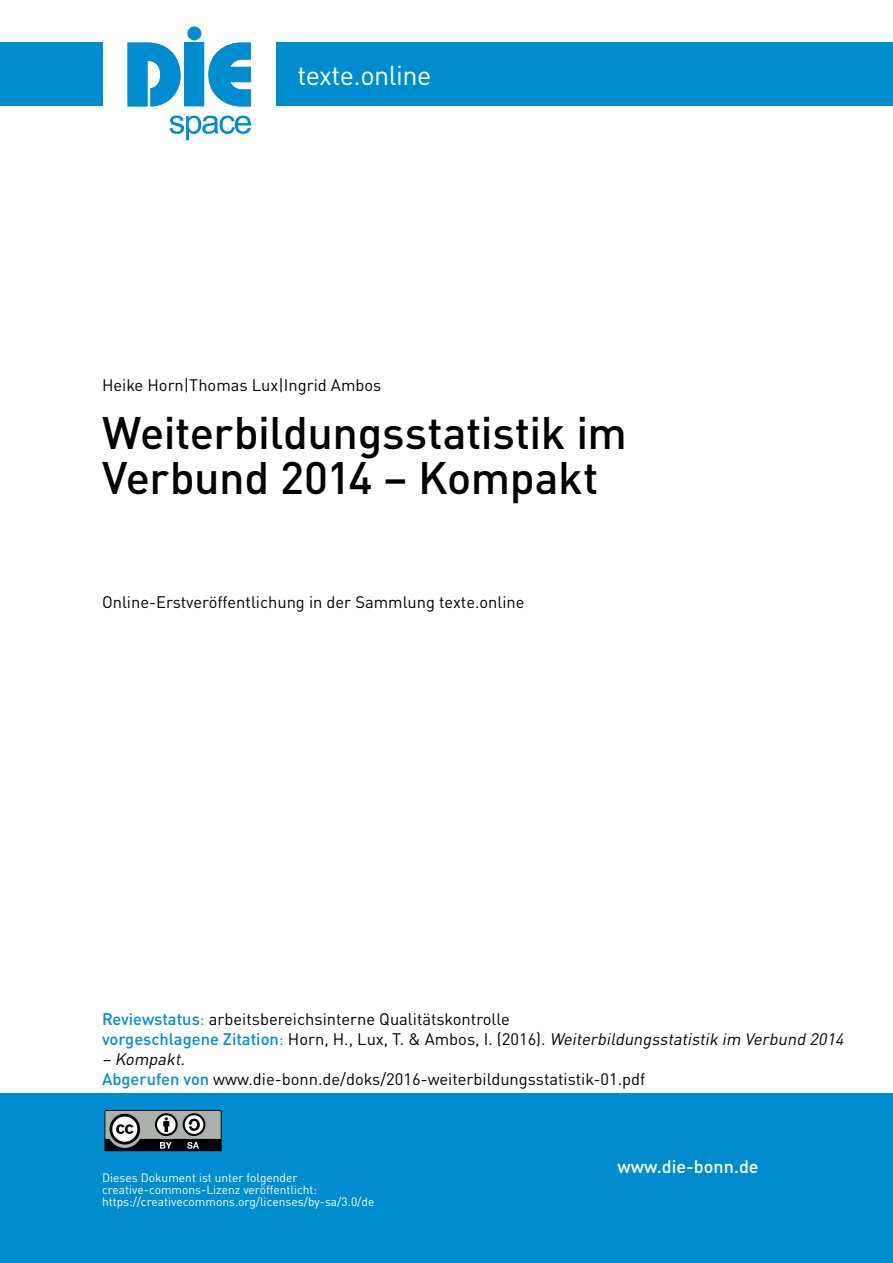
<style>
.page{position:relative;width:893px;height:1263px;background:#fff}
.page>*{position:absolute;margin:0;border:0;box-sizing:border-box;transform-origin:0 0}
.t1{font:500 45px/45px "DIN Pro";letter-spacing:-.01em;color:#000}
.t2{font:27px "DIN Pro";letter-spacing:-.02em;color:#fff}
.t3{font:500 18px "DIN Pro";color:#fff}
.t4{font:16.5px/19.8px "DIN Pro";color:#000}
.t5{font:12px/12px "DIN Pro";color:#fff}
.s1{font-weight:500;color:#008dd0}
.s2{color:#008dd0}
.s3{font-style:italic}
</style>
<div class="page">
<div style="left:276px;top:43px;width:617px;height:63px;background:#008dd0"></div>
<div style="left:0;top:43px;width:102px;height:63px;background:#008dd0"></div>
<svg style="left:128px;top:43px;width:123px;height:63px"></svg>
<div style="left:187px;top:26px;width:14px;height:14px;background:#008dd0;border-radius:50%"></div>
<svg style="left:170px;top:116px;width:81px;height:24px"></svg>
<div style="left:0;top:1093px;width:893px;height:170px;background:#008dd0"></div>
<svg style="left:104px;top:1110px;width:118px;height:41px;background:#717572"></svg>
<h2 class="t2" style="left:298px;top:54px;width:135px">texte.online</h2>
<p class="t4" style="left:102px;top:374px;width:281px">Heike Horn|Thomas Lux|Ingrid Ambos</p>
<h1 class="t1" style="left:102px;top:405px;width:526px">Weiterbildungsstatistik im<br>Verbund 2014 – Kompakt</h1>
<p class="t4" style="left:102px;top:590px;width:424px">Online-Erstveröffentlichung in der Sammlung texte.online</p>
<p class="t4" style="left:102px;top:1008px;width:747px"><span class="s1">Reviewstatus</span><span class="s2">:</span> arbeitsbereichsinterne Qualitätskontrolle<br><span class="s1">vorgeschlagene Zitation</span><span class="s2">:</span> Horn, H., Lux, T. &amp; Ambos, I. (2016). <span class="s3">Weiterbildungsstatistik im Verbund 2014</span></p>
<p class="t4" style="left:102px;top:1047px;width:545px"><span class="s3">– Kompakt.<br></span><span class="s1">Abgerufen von</span> www.die-bonn.de/doks/2016-weiterbildungsstatistik-01.pdf</p>
<p class="t5" style="left:102px;top:1170px;width:274px">Dieses Dokument ist unter folgender creative-commons-Lizenz veröffentlicht: https://creativecommons.org/licenses/by-sa/3.0/de</p>
<p class="t3" style="left:617px;top:1152px;width:143px">www.die-bonn.de</p>
</div>
